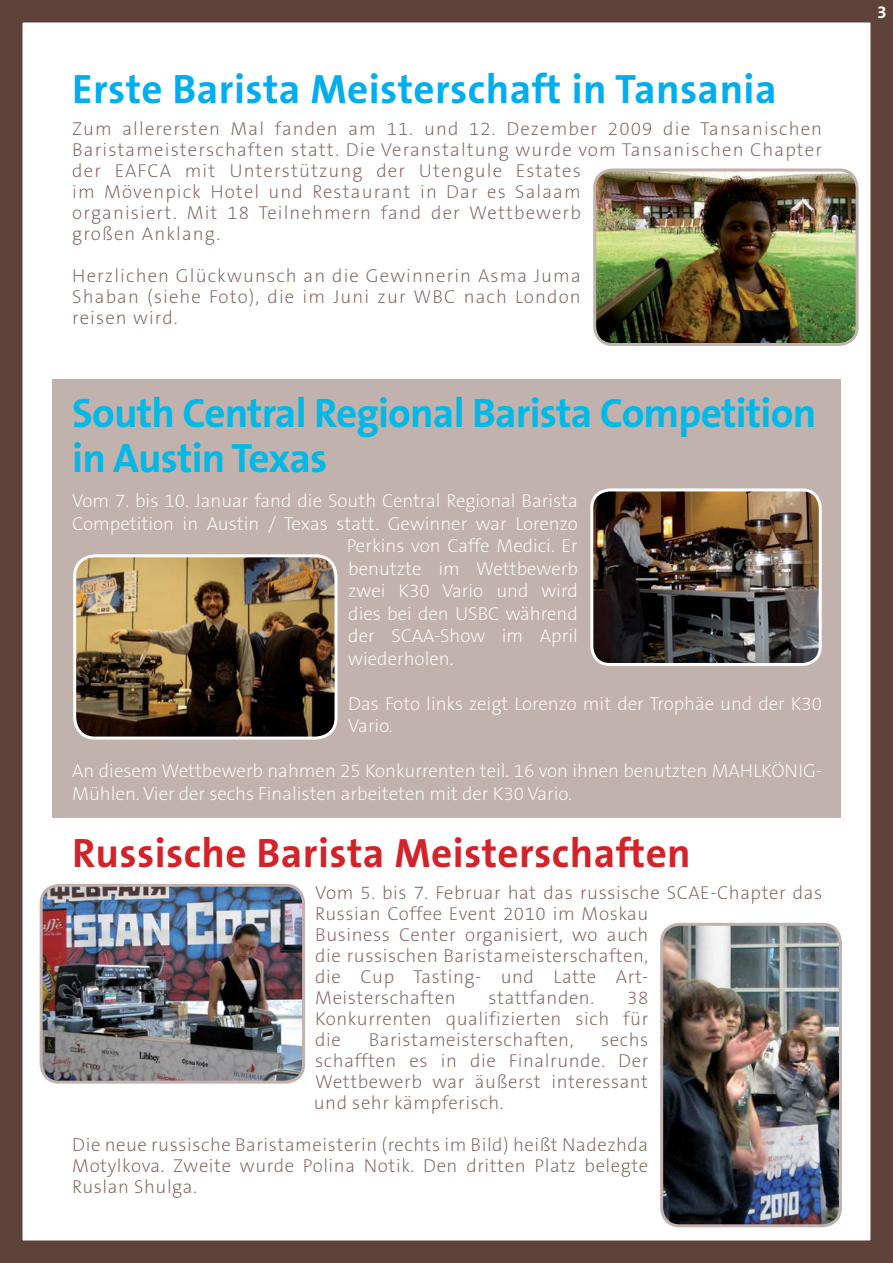
<style>
.page{position:relative;width:893px;height:1263px;background:#fff}
.page>*{position:absolute;margin:0;border:0;box-sizing:border-box;transform-origin:0 0}
.t1{font:700 41.25px/45px "The Sans B7";letter-spacing:-.02em;color:#00b9e6}
.t2{font:700 41.25px "The Sans B7";letter-spacing:.01em;color:#00aeef}
.t3{font:700 41.25px "The Sans B7";letter-spacing:.01em;color:#d2232a}
.t4{font:200 18.75px/21px "The Sans B2";letter-spacing:.03em;color:#7f625c;text-align:justify}
.t5{font:200 18.75px/22.5px "The Sans B2";color:#fff}
.t6{font:200 18.75px/21px "The Sans B2";letter-spacing:.06em;color:#7f625c}
.t7{font:700 17.55px "The Sans B7";color:#fff}
</style>
<div class="page">
<div style="left:52px;top:379px;width:788px;height:438px;background:#c1b2ad"></div>
<div style="left:0;top:0;width:893px;height:1263px;border:22px solid #5f423a"></div>
<img style="left:597px;top:172px;width:258px;height:170px">
<div style="left:593px;top:168px;width:266px;height:178px;border:3px solid #c1b2ad;border-radius:18px"></div>
<img style="left:662px;top:924px;width:178px;height:302px;border-radius:18px">
<div style="left:660px;top:923px;width:182px;height:304px;border:3px solid #c1b2ad;border-radius:18px"></div>
<img style="left:41px;top:885px;width:263px;height:197px;border-radius:18px">
<div style="left:40px;top:884px;width:265px;height:200px;border:3px solid #c1b2ad;border-radius:18px"></div>
<img style="left:77px;top:558px;width:259px;height:180px">
<div style="left:73px;top:554px;width:265px;height:185px;border:3px solid #fff;border-radius:20px"></div>
<img style="left:592px;top:490px;width:228px;height:174px;border-radius:18px">
<div style="left:590px;top:488px;width:232px;height:178px;border:3px solid #fff;border-radius:18px"></div>
<h1 class="t2" style="left:72px;top:69px;width:706px">Erste Barista Meisterschaft in Tansania</h1>
<p class="t6" style="left:72px;top:119px;width:751px">Zum allerersten Mal fanden am 11. und 12. Dezember 2009 die Tansanischen Baristameisterschaften statt. Die Veranstaltung wurde vom Tansanischen Chapter der EAFCA mit Unterstützung der Utengule Estates<br>im Mövenpick Hotel und Restaurant in Dar es Salaam<br>organisiert. Mit 18 Teilnehmern fand der Wettbewerb<br>großen Anklang.</p>
<p class="t4" style="left:72px;top:266px;width:510px">Herzlichen Glückwunsch an die Gewinnerin Asma Juma Shaban (siehe Foto), die im Juni zur WBC nach London reisen wird.</p>
<h1 class="t1" style="left:72px;top:392px;width:745px">South Central Regional Barista Competition in Austin Texas</h1>
<p class="t5" style="left:72px;top:491px;width:507px">Vom 7. bis 10. Januar fand die South Central Regional Barista</p>
<p class="t5" style="left:72px;top:513px;width:507px">Competition in Austin / Texas statt. Gewinner war Lorenzo</p>
<p class="t5" style="left:347px;top:536px;width:232px">Perkins von Caffe Medici. Er</p>
<p class="t5" style="left:348px;top:558px;width:231px">benutzte im Wettbewerb</p>
<p class="t5" style="left:348px;top:581px;width:231px">zwei K30 Vario und wird</p>
<p class="t5" style="left:348px;top:603px;width:231px">dies bei den USBC während</p>
<p class="t5" style="left:348px;top:626px;width:231px">der SCAA-Show im April</p>
<p class="t5" style="left:348px;top:648px;width:107px">wiederholen.</p>
<p class="t5" style="left:348px;top:693px;width:475px">Das Foto links zeigt Lorenzo mit der Trophäe und der K30<br>Vario.</p>
<p class="t5" style="left:72px;top:761px;width:751px">An diesem Wettbewerb nahmen 25 Konkurrenten teil. 16 von ihnen benutzten MAHLKÖNIG-<br>Mühlen. Vier der sechs Finalisten arbeiteten mit der K30 Vario.</p>
<h1 class="t3" style="left:72px;top:832px;width:620px">Russische Barista Meisterschaften</h1>
<p class="t4" style="left:315px;top:882px;width:508px;text-align:left">Vom 5. bis 7. Februar hat das russische SCAE-Chapter das Russian Coffee Event 2010 im Moskau<br>Business Center organisiert, wo auch<br>die russischen Baristameisterschaften,<br>die Cup Tasting- und Latte Art-<br>Meisterschaften</p>
<p class="t4" style="left:489px;top:987px;width:107px">stattfanden.</p>
<p class="t4" style="left:315px;top:987px;width:335px;text-indent:312px">38<br>Konkurrenten qualifizierten sich für die</p>
<p class="t4" style="left:369px;top:1029px;width:206px">Baristameisterschaften,</p>
<p class="t4" style="left:314px;top:1029px;width:336px;text-indent:287px">sechs schafften es in die Finalrunde. Der Wettbewerb war äußerst interessant und sehr kämpferisch.</p>
<p class="t4" style="left:72px;top:1134px;width:578px">Die neue russische Baristameisterin (rechts im Bild) heißt Nadezhda Motylkova. Zweite wurde Polina Notik. Den dritten Platz belegte Ruslan Shulga.</p>
<p class="t7" style="left:877px;top:4px;width:11px">3</p>
</div>
